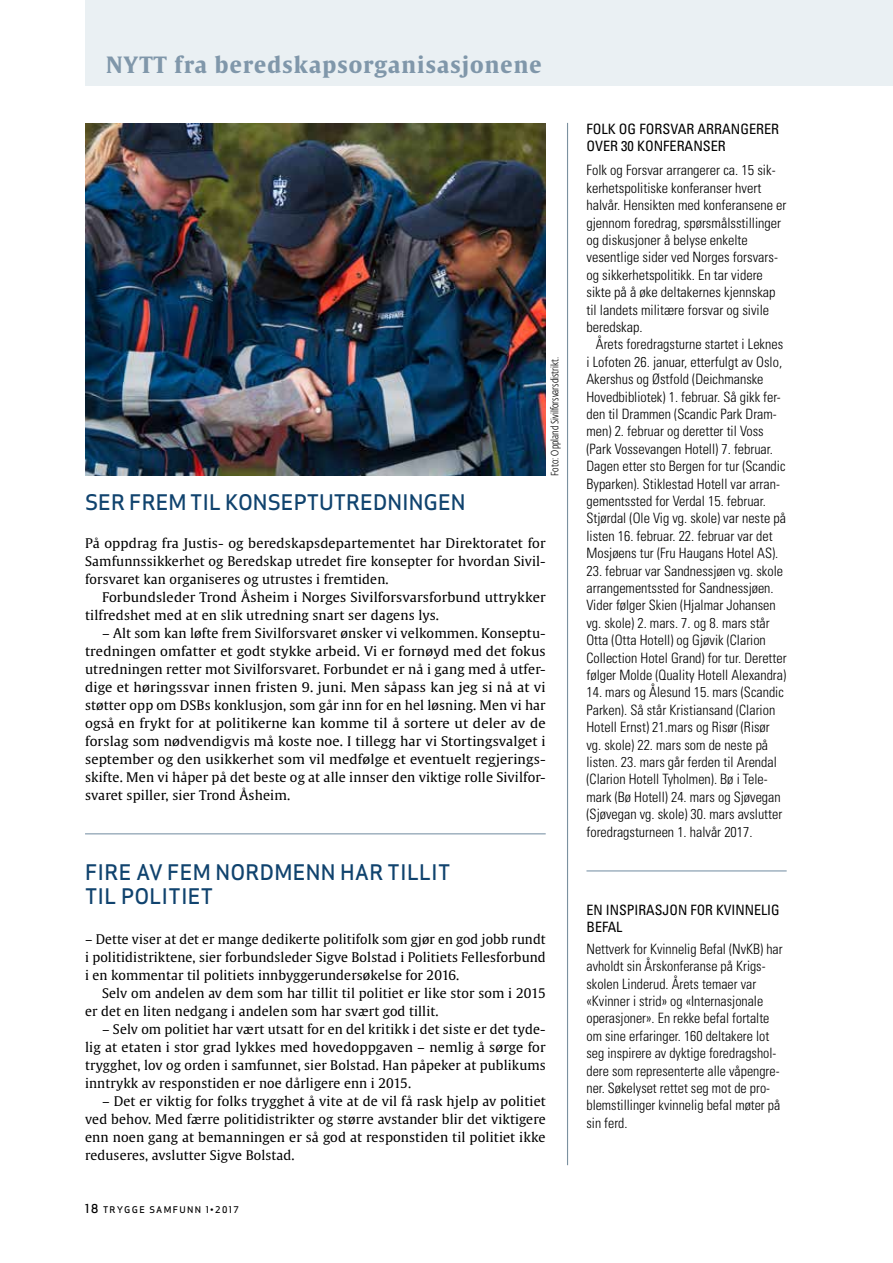
<style>
.page{position:relative;width:893px;height:1263px;background:#fff}
.page>*{position:absolute;margin:0;border:0;box-sizing:border-box;transform-origin:0 0}
.t1{font:22.35px "Gulliver Bold Roman";letter-spacing:.05em;color:#8097aa}
.t2{font:21px/24px "Apex Sans Medium T";letter-spacing:.01em;color:#10436e}
.t3{font:300 condensed 14.25px/17.4px "Univers";color:#000}
.t4{font:condensed 14.25px/17.2px "Univers";color:#000}
.t5{font:13.2px/18px "Gulliver Regular Roman";letter-spacing:.01em;color:#000;text-align:justify}
.t6{font:13.2px/18px "Gulliver Regular Roman";letter-spacing:.01em;color:#000;scale:1.04 1}
.t7{font:300 10.5px "Fedra Sans Cond Alt Std";color:#000}
.t8{font:9px "Apex Sans Medium C";letter-spacing:.15em;color:#000}
.s1{font-size:12px}
</style>
<div class="page">
<div style="left:85px;top:0;width:808px;height:85px;background:#eaf0f3"></div>
<hr style="left:85px;top:833px;width:461px;height:1px;background:#8097aa">
<hr style="left:567px;top:123px;width:1px;height:1042px;background:#7b91a0">
<hr style="left:586px;top:870px;width:201px;height:1px;background:#8097aa">
<img style="left:85px;top:123px;width:461px;height:353px">
<h1 class="t1" style="left:106px;top:50px;width:437px">NYTT fra beredskapsorganisasjonene</h1>
<p class="t7" style="left:549px;top:476px;width:120px;rotate:-90deg">Foto: Oppland Sivilforsvarsdistrikt.</p>
<h2 class="t2" style="left:85px;top:490px;width:382px">SER FREM TIL KONSEPTUTREDNINGEN</h2>
<p class="t5" style="left:85px;top:534px;width:462px">På oppdrag fra Justis- og beredskapsdepartementet har Direktoratet for Samfunnssikkerhet og Beredskap utredet fire konsepter for hvordan Sivil&shy;forsvaret kan organiseres og utrustes i fremtiden.</p>
<p class="t6" style="left:85px;top:588px;width:444px;text-indent:17px">Forbundsleder Trond Åsheim i Norges Sivilforsvarsforbund uttrykker tilfredshet med at en slik utredning snart ser dagens lys.</p>
<p class="t5" style="left:85px;top:624px;width:462px;text-indent:17px">– Alt som kan løfte frem Sivilforsvaret ønsker vi velkommen. Konseptu&shy;tredningen omfatter et godt stykke arbeid. Vi er fornøyd med det fokus utredningen retter mot Sivilforsvaret. Forbundet er nå i gang med å utfer&shy;dige et høringssvar innen fristen 9. juni. Men såpass kan jeg si nå at vi støtter opp om DSBs konklusjon, som går inn for en hel løsning. Men vi har også en frykt for at politikerne kan komme til å sortere ut deler av de forslag som nødvendigvis må koste noe. I tillegg har vi Stortingsvalget i september og den usikkerhet som vil medfølge et eventuelt regjerings&shy;skifte. Men vi håper på det beste og at alle innser den viktige rolle Sivilfor&shy;svaret spiller, sier Trond Åsheim.</p>
<h2 class="t2" style="left:85px;top:860px;width:367px">FIRE AV FEM NORDMENN HAR TILLIT<br>TIL POLITIET</h2>
<p class="t5" style="left:85px;top:930px;width:462px">– Dette viser at det er mange dedikerte politifolk som gjør en god jobb rundt i politidistriktene, sier forbundsleder Sigve Bolstad i Politiets Fellesforbund i en kommentar til politiets innbyggerundersøkelse for 2016.</p>
<p class="t5" style="left:85px;top:984px;width:462px;text-indent:17px">Selv om andelen av dem som har tillit til politiet er like stor som i 2015 er det en liten nedgang i andelen som har svært god tillit.</p>
<p class="t5" style="left:85px;top:1020px;width:462px;text-indent:17px">– Selv om politiet har vært utsatt for en del kritikk i det siste er det tyde&shy;lig at etaten i stor grad lykkes med hovedoppgaven – nemlig å sørge for trygghet, lov og orden i samfunnet, sier Bolstad. Han påpeker at publikums inntrykk av responstiden er noe dårligere enn i 2015.</p>
<p class="t5" style="left:85px;top:1092px;width:462px;text-indent:17px">– Det er viktig for folks trygghet å vite at de vil få rask hjelp av politiet ved behov. Med færre politidistrikter og større avstander blir det viktigere enn noen gang at bemanningen er så god at responstiden til politiet ikke reduseres, avslutter Sigve Bolstad.</p>
<p class="t8" style="left:85px;top:1204px;width:155px"><span class="s1">18</span> TRYGGE SAMFUNN 1•2017</p>
<p class="t4" style="left:586px;top:120px;width:194px">FOLK OG FORSVAR ARRANGERER<br>OVER 30 KONFERANSER</p>
<p class="t3" style="left:586px;top:162px;width:201px">Folk og Forsvar arrangerer ca. 15 sik&shy;kerhetspolitiske konferanser hvert halvår. Hensikten med konferansene er gjennom foredrag, spørsmålsstillinger og diskusjoner å belyse enkelte vesentlige sider ved Norges forsvars&shy;og sikkerhetspolitikk. En tar videre sikte på å øke deltakernes kjennskap til landets militære forsvar og sivile beredskap.</p>
<p class="t3" style="left:586px;top:336px;width:201px;text-indent:9px">Årets foredragsturne startet i Leknes i Lofoten 26. januar, etterfulgt av Oslo, Akershus og Østfold (Deichmanske Hovedbibliotek) 1. februar. Så gikk fer&shy;den til Drammen (Scandic Park Dram&shy;men) 2. februar og deretter til Voss (Park Vossevangen Hotell) 7. februar.<br>Dagen etter sto Bergen for tur (Scandic Byparken). Stiklestad Hotell var arran&shy;gementssted for Verdal 15. februar.<br>Stjørdal (Ole Vig vg. skole) var neste på listen 16. februar. 22. februar var det Mosjøens tur (Fru Haugans Hotel AS).</p>
<p class="t3" style="left:586px;top:562px;width:202px">23. februar var Sandnessjøen vg. skole arrangementssted for Sandnessjøen.<br>Vider følger Skien (Hjalmar Johansen vg. skole) 2. mars. 7. og 8. mars står Otta (Otta Hotell) og Gjøvik (Clarion Collection Hotel Grand) for tur. Deretter følger Molde (Quality Hotell Alexandra)</p>
<p class="t3" style="left:586px;top:684px;width:199px">14. mars og Ålesund 15. mars (Scandic Parken). Så står Kristiansand (Clarion Hotell Ernst) 21.mars og Risør (Risør vg. skole) 22. mars som de neste på listen. 23. mars går ferden til Arendal (Clarion Hotell Tyholmen). Bø i Tele&shy;mark (Bø Hotell) 24. mars og Sjøvegan (Sjøvegan vg. skole) 30. mars avslutter foredragsturneen 1. halvår 2017.</p>
<p class="t4" style="left:586px;top:901px;width:195px">EN INSPIRASJON FOR KVINNELIG<br>BEFAL</p>
<p class="t3" style="left:586px;top:940px;width:198px">Nettverk for Kvinnelig Befal (NvKB) har avholdt sin Årskonferanse på Krigs&shy;skolen Linderud. Årets temaer var «Kvinner i strid» og «Internasjonale operasjoner». En rekke befal fortalte om sine erfaringer. 160 deltakere lot seg inspirere av dyktige foredragshol&shy;dere som representerte alle våpengre&shy;ner. Søkelyset rettet seg mot de pro&shy;blemstillinger kvinnelig befal møter på sin ferd.</p>
</div>
